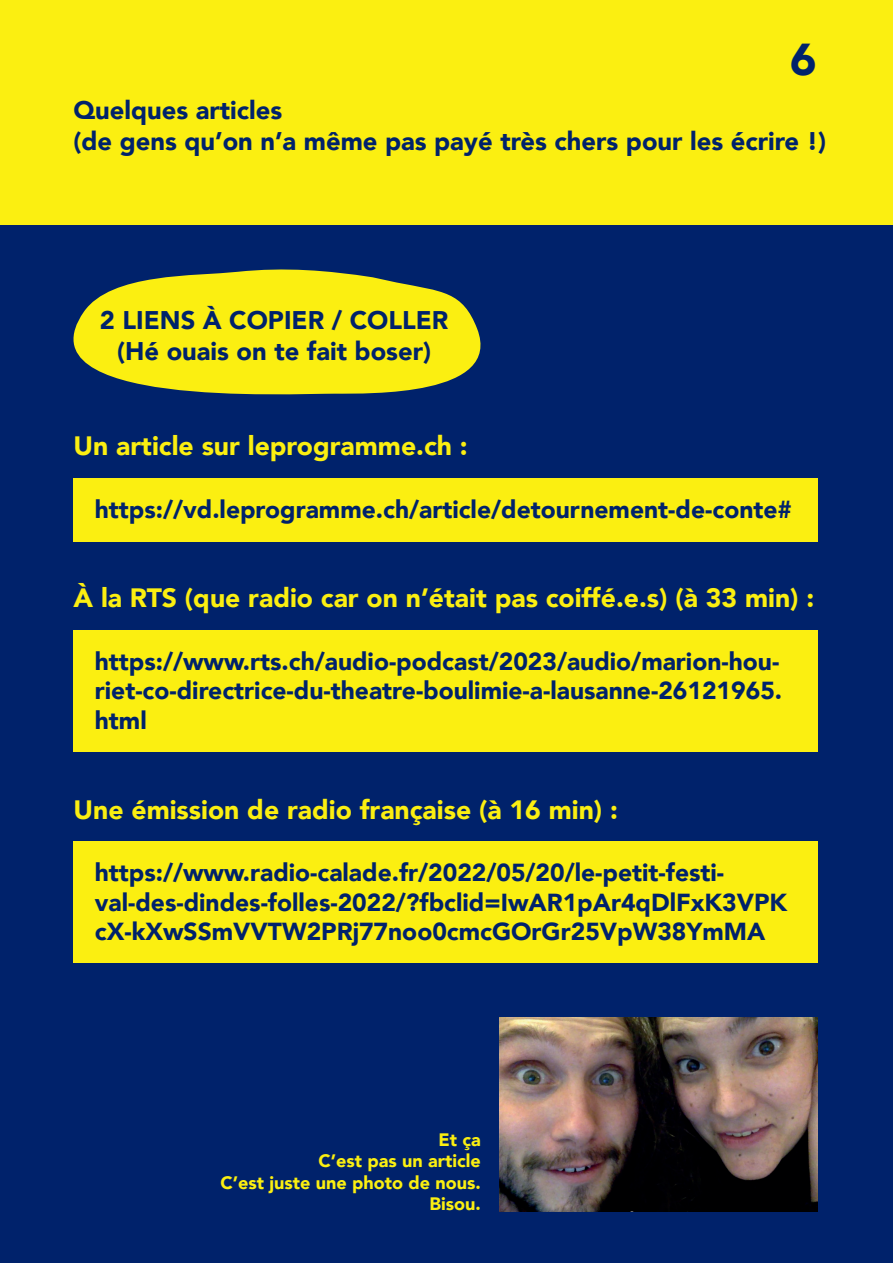
<style>
.page{position:relative;width:893px;height:1263px;background:#00226b}
.page>*{position:absolute;margin:0;border:0;box-sizing:border-box;transform-origin:0 0}
.t1{font:900 44.7px "Avenir";color:#00226b}
.t2{font:900 26.55px "Avenir";color:#fbef11}
.t3{font:900 25.5px/30.6px "Avenir";color:#00226b}
.t4{font:900 24.6px/29.5px "Avenir";color:#00226b;text-align:justify}
.t5{font:900 18px/21.6px "Avenir";color:#fbef11;text-align:right}
</style>
<div class="page">
<div style="left:0;top:0;width:893px;height:224px;background:#fbef11"></div>
<div style="left:74px;top:478px;width:744px;height:63px;background:#fbef11"></div>
<div style="left:74px;top:630px;width:744px;height:121px;background:#fbef11"></div>
<div style="left:74px;top:841px;width:744px;height:122px;background:#fbef11"></div>
<svg style="left:73px;top:269px;width:408px;height:126px;fill:#fbef11"></svg>
<img style="left:500px;top:1018px;width:318px;height:193px">
<h1 class="t1" style="left:790px;top:21px;width:28px">6</h1>
<p class="t3" style="left:73px;top:94px;width:754px">Quelques articles<br>(de gens qu’on n’a même pas payé très chers pour les écrire !)</p>
<p class="t3" style="left:100px;top:305px;width:350px;text-align:center">2 LIENS À COPIER / COLLER (Hé ouais on te fait boser)</p>
<p class="t2" style="left:73px;top:423px;width:396px">Un article sur leprogramme.ch :</p>
<p class="t4" style="left:95px;top:494px;width:699px">https://vd.leprogramme.ch/article/detournement-de-conte#</p>
<p class="t2" style="left:73px;top:575px;width:742px">À la RTS (que radio car on n’était pas coiffé.e.s) (à 33 min) :</p>
<p class="t4" style="left:95px;top:645px;width:689px">https://www.rts.ch/audio-podcast/2023/audio/marion-hou&shy;riet-co-directrice-du-theatre-boulimie-a-lausanne-26121965. html</p>
<p class="t2" style="left:73px;top:787px;width:546px">Une émission de radio française (à 16 min) :</p>
<p class="t4" style="left:95px;top:857px;width:694px;text-align:left">https://www.radio-calade.fr/2022/05/20/le-petit-festi&shy;val-des-dindes-folles-2022/?fbclid=IwAR1pAr4qDlFxK3VPK cX-kXwSSmVVTW2PRj77noo0cmcGOrGr25VpW38YmMA</p>
<p class="t5" style="left:221px;top:1128px;width:262px">Et ça<br>C’est pas un article<br>C’est juste une photo de nous.<br>Bisou.</p>
</div>
